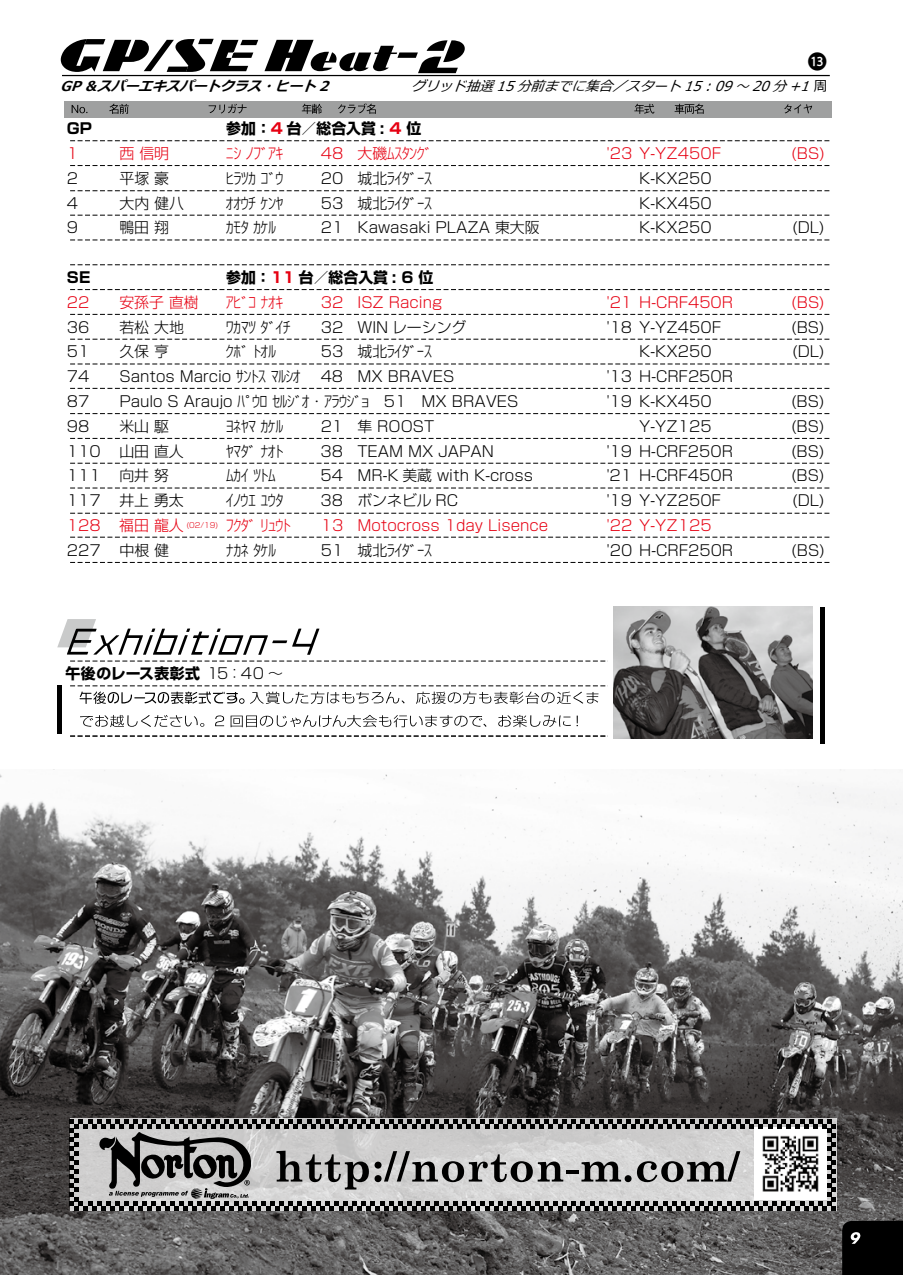
<style>
.page{position:relative;width:903px;height:1275px;background:#fff}
.page>*{position:absolute;margin:0;border:0;box-sizing:border-box;transform-origin:0 0}
.t1{font:200 19.78px "Koz Go Pr 6 N";color:#000}
.t2{font:300 14.88px "Shin Go Pro";color:#000}
.t3{font:300 14.88px "Shin Go Pro";color:#e60012}
.t4{font:700 14.88px "Shin Go Pro";color:#000}
.t5{font:700 14.88px "Shin Go Pro";letter-spacing:.02em;color:#000}
.t6{font:italic 13.65px "Meiryo";color:#000}
.t7{font:italic 700 13.65px "Meiryo";color:#000}
.s1{font-weight:400}
.s2{font-style:normal}
.s3{color:#e60012}
.s4{font-weight:300}
</style>
<div class="page">
<svg style="left:70px;top:140px;width:759px;height:1px"></svg>
<svg style="left:70px;top:165px;width:759px;height:1px"></svg>
<svg style="left:70px;top:215px;width:759px;height:1px"></svg>
<svg style="left:70px;top:190px;width:759px;height:1px"></svg>
<svg style="left:70px;top:240px;width:759px;height:1px"></svg>
<svg style="left:70px;top:264px;width:759px;height:1px"></svg>
<svg style="left:70px;top:289px;width:759px;height:1px"></svg>
<svg style="left:70px;top:314px;width:759px;height:1px"></svg>
<svg style="left:70px;top:339px;width:759px;height:1px"></svg>
<svg style="left:70px;top:364px;width:759px;height:1px"></svg>
<svg style="left:70px;top:413px;width:759px;height:1px"></svg>
<svg style="left:70px;top:388px;width:759px;height:1px"></svg>
<svg style="left:70px;top:438px;width:759px;height:1px"></svg>
<svg style="left:70px;top:463px;width:759px;height:1px"></svg>
<svg style="left:70px;top:488px;width:759px;height:1px"></svg>
<svg style="left:70px;top:562px;width:759px;height:1px"></svg>
<svg style="left:70px;top:537px;width:759px;height:1px"></svg>
<svg style="left:70px;top:513px;width:759px;height:1px"></svg>
<svg style="left:70px;top:661px;width:536px;height:1px"></svg>
<svg style="left:70px;top:736px;width:536px;height:1px"></svg>
<img style="left:613px;top:607px;width:199px;height:131px">
<img style="left:0;top:770px;width:903px;height:505px">
<div style="left:842px;top:1221px;width:61px;height:54px;background:#000"></div>
<div style="left:64px;top:101px;width:768px;height:16px;background:#9fa0a0"></div>
<hr style="left:57px;top:685px;width:4px;height:49px;background:#000">
<div style="left:820px;top:607px;width:5px;height:136px;background:#000"></div>
<hr style="left:62px;top:75px;width:768px;height:1px;background:#000">
<svg style="left:71px;top:103px;width:741px;height:11px"></svg>
<svg style="left:61px;top:39px;width:404px;height:34px"></svg>
<svg style="left:80px;top:711px;width:733px;height:16px"></svg>
<svg style="left:70px;top:686px;width:743px;height:18px"></svg>
<svg style="left:57px;top:619px;width:756px;height:36px"></svg>
<svg style="left:69px;top:1119px;width:767px;height:91px;background:#9e9e9e"></svg>
<h1 class="t1" style="left:807px;top:51px;width:21px">⓭</h1>
<p class="t7" style="left:60px;top:79px;width:305px">GP ＆スパーエキスパートクラス・ヒート 2<span class="s1">　　</span></p>
<p class="t6" style="left:411px;top:79px;width:418px">グリッド抽選 15 分前までに集合／スタート 15：09 〜 20 分 +1 <span class="s2">周</span></p>
<p class="t4" style="left:67px;top:117px;width:27px">GP</p>
<p class="t4" style="left:226px;top:117px;width:197px">参加：<span class="s3">4</span> 台／総合入賞 : <span class="s3">4</span> 位</p>
<p class="t3" style="left:67px;top:141px;width:13px">1</p>
<p class="t3" style="left:119px;top:141px;width:51px">西 信明</p>
<p class="t3" style="left:226px;top:141px;width:59px">ﾆｼ ﾉﾌﾞｱｷ</p>
<p class="t3" style="left:321px;top:141px;width:113px">48 大磯ﾑｽﾀﾝｸﾞ</p>
<p class="t3" style="left:607px;top:141px;width:116px">'23 Y-YZ450F</p>
<p class="t3" style="left:791px;top:141px;width:35px">(BS)</p>
<p class="t2" style="left:67px;top:166px;width:13px">2</p>
<p class="t2" style="left:119px;top:166px;width:51px">平塚 豪</p>
<p class="t2" style="left:226px;top:166px;width:59px">ﾋﾗﾂｶ ｺﾞｳ</p>
<p class="t2" style="left:321px;top:166px;width:113px">20 城北ﾗｲﾀﾞｰｽ</p>
<p class="t2" style="left:639px;top:166px;width:74px">K-KX250</p>
<p class="t2" style="left:67px;top:191px;width:13px">4</p>
<p class="t2" style="left:119px;top:191px;width:66px">大内 健八</p>
<p class="t2" style="left:226px;top:191px;width:59px">ｵｵｳﾁ ｹﾝﾔ</p>
<p class="t2" style="left:321px;top:191px;width:113px">53 城北ﾗｲﾀﾞｰｽ</p>
<p class="t2" style="left:639px;top:191px;width:74px">K-KX450</p>
<p class="t2" style="left:67px;top:216px;width:13px">9</p>
<p class="t2" style="left:119px;top:216px;width:51px">鴨田 翔</p>
<p class="t2" style="left:226px;top:216px;width:51px">ｶﾓﾀ ｶｹﾙ</p>
<p class="t2" style="left:321px;top:216px;width:220px">21 Kawasaki PLAZA 東大阪</p>
<p class="t2" style="left:639px;top:216px;width:74px">K-KX250</p>
<p class="t2" style="left:792px;top:216px;width:34px">(DL)</p>
<p class="t4" style="left:67px;top:266px;width:25px">SE</p>
<p class="t4" style="left:226px;top:266px;width:209px">参加：<span class="s3">11</span> 台／総合入賞 : 6 位</p>
<p class="t3" style="left:67px;top:290px;width:24px">22</p>
<p class="t3" style="left:119px;top:290px;width:81px">安孫子 直樹</p>
<p class="t3" style="left:226px;top:290px;width:59px">ｱﾋﾞｺ ﾅｵｷ</p>
<p class="t3" style="left:321px;top:290px;width:123px">32 ISZ Racing</p>
<p class="t3" style="left:607px;top:290px;width:128px">'21 H-CRF450R</p>
<p class="t3" style="left:791px;top:290px;width:35px">(BS)</p>
<p class="t2" style="left:67px;top:315px;width:24px">36</p>
<p class="t2" style="left:119px;top:315px;width:66px">若松 大地</p>
<p class="t2" style="left:226px;top:315px;width:66px">ﾜｶﾏﾂ ﾀﾞｲﾁ</p>
<p class="t2" style="left:321px;top:315px;width:147px">32 WIN レーシング</p>
<p class="t2" style="left:607px;top:315px;width:116px">'18 Y-YZ450F</p>
<p class="t2" style="left:791px;top:315px;width:35px">(BS)</p>
<p class="t2" style="left:67px;top:340px;width:24px">51</p>
<p class="t2" style="left:119px;top:340px;width:51px">久保 亨</p>
<p class="t2" style="left:226px;top:340px;width:51px">ｸﾎﾞ ﾄｵﾙ</p>
<p class="t2" style="left:321px;top:340px;width:113px">53 城北ﾗｲﾀﾞｰｽ</p>
<p class="t2" style="left:639px;top:340px;width:74px">K-KX250</p>
<p class="t2" style="left:792px;top:340px;width:34px">(DL)</p>
<p class="t2" style="left:67px;top:364px;width:24px">74</p>
<p class="t2" style="left:119px;top:364px;width:183px">Santos Marcio ｻﾝﾄｽ ﾏﾙｼｵ</p>
<p class="t2" style="left:321px;top:364px;width:135px">48 MX BRAVES</p>
<p class="t2" style="left:607px;top:364px;width:128px">'13 H-CRF250R</p>
<p class="t2" style="left:67px;top:389px;width:24px">87</p>
<p class="t2" style="left:119px;top:389px;width:400px">Paulo S Araujo ﾊﾟｳﾛ ｾﾙｼﾞｵ･ｱﾗｳｼﾞｮ　51　MX BRAVES</p>
<p class="t2" style="left:607px;top:389px;width:106px">'19 K-KX450</p>
<p class="t2" style="left:791px;top:389px;width:35px">(BS)</p>
<p class="t2" style="left:67px;top:414px;width:24px">98</p>
<p class="t2" style="left:119px;top:414px;width:51px">米山 駆</p>
<p class="t2" style="left:226px;top:414px;width:59px">ﾖﾈﾔﾏ ｶｹﾙ</p>
<p class="t2" style="left:321px;top:414px;width:115px">21 隼 ROOST</p>
<p class="t2" style="left:639px;top:414px;width:74px">Y-YZ125</p>
<p class="t2" style="left:791px;top:414px;width:35px">(BS)</p>
<p class="t2" style="left:67px;top:439px;width:35px">110</p>
<p class="t2" style="left:119px;top:439px;width:66px">山田 直人</p>
<p class="t2" style="left:226px;top:439px;width:59px">ﾔﾏﾀﾞ ﾅｵﾄ</p>
<p class="t2" style="left:321px;top:439px;width:175px">38 TEAM MX JAPAN</p>
<p class="t2" style="left:607px;top:439px;width:128px">'19 H-CRF250R</p>
<p class="t2" style="left:791px;top:439px;width:35px">(BS)</p>
<p class="t2" style="left:67px;top:464px;width:35px">111</p>
<p class="t2" style="left:119px;top:464px;width:51px">向井 努</p>
<p class="t2" style="left:226px;top:464px;width:51px">ﾑｶｲ ﾂﾄﾑ</p>
<p class="t2" style="left:321px;top:464px;width:214px">54 MR-K 美蔵 with K-cross</p>
<p class="t2" style="left:607px;top:464px;width:128px">'21 H-CRF450R</p>
<p class="t2" style="left:791px;top:464px;width:35px">(BS)</p>
<p class="t2" style="left:67px;top:488px;width:35px">117</p>
<p class="t2" style="left:119px;top:488px;width:66px">井上 勇太</p>
<p class="t2" style="left:226px;top:488px;width:59px">ｲﾉｳｴ ﾕｳﾀ</p>
<p class="t2" style="left:321px;top:488px;width:139px">38 ボンネビル RC</p>
<p class="t2" style="left:607px;top:488px;width:116px">'19 Y-YZ250F</p>
<p class="t2" style="left:792px;top:488px;width:34px">(DL)</p>
<p class="t3" style="left:67px;top:513px;width:35px">128</p>
<p class="t3" style="left:119px;top:513px;width:173px">福田 龍人 <sup>(02/19)</sup> ﾌｸﾀﾞ ﾘｭｳﾄ</p>
<p class="t3" style="left:321px;top:513px;width:229px">13 Motocross 1day Lisence</p>
<p class="t3" style="left:607px;top:513px;width:106px">'22 Y-YZ125</p>
<p class="t2" style="left:67px;top:538px;width:35px">227</p>
<p class="t2" style="left:119px;top:538px;width:51px">中根 健</p>
<p class="t2" style="left:226px;top:538px;width:51px">ﾅｶﾈ ﾀｹﾙ</p>
<p class="t2" style="left:321px;top:538px;width:113px">51 城北ﾗｲﾀﾞｰｽ</p>
<p class="t2" style="left:607px;top:538px;width:128px">'20 H-CRF250R</p>
<p class="t2" style="left:791px;top:538px;width:35px">(BS)</p>
<p class="t5" style="left:65px;top:661px;width:219px">午後のレース表彰式 <span class="s4">15：40 〜</span></p>
</div>
